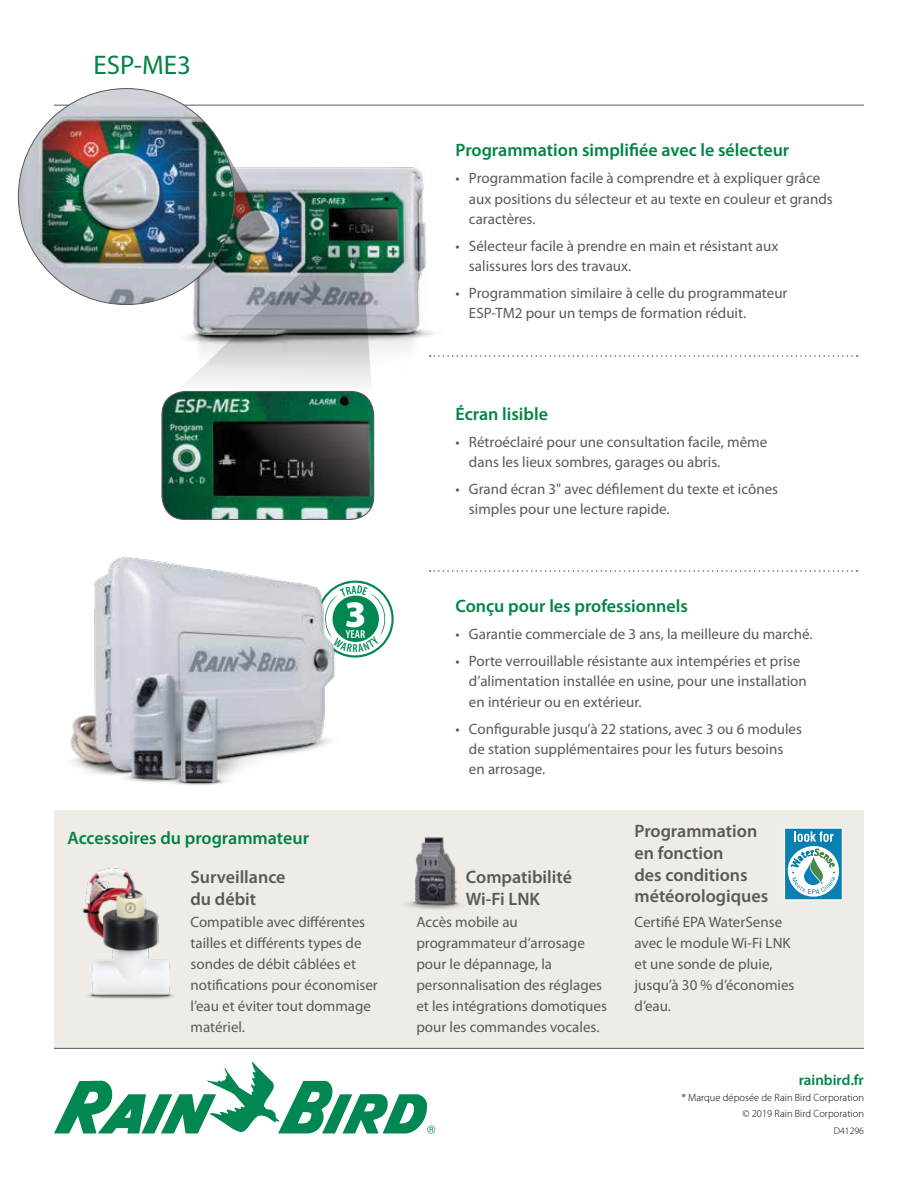
<style>
.page{position:relative;width:918px;height:1188px;background:#fff}
.page>*{position:absolute;margin:0;border:0;box-sizing:border-box;transform-origin:0 0}
.t1{font:900 37.65px "Myriad Pro";color:#fff}
.t2{font:27px "Myriad Pro";color:#008445}
.t3{font:600 18px "Myriad Pro";color:#008445}
.t4{font:600 18px/21.6px "Myriad Pro";color:#58595b}
.t5{font:15px/21px "Myriad Pro";color:#58595b}
.t6{font:600 15px "Myriad Pro";color:#008445}
.t7{font:600 condensed 11.55px "Myriad Pro";color:#fff}
.t8{font:300 10.5px/16.5px "Myriad Pro";color:#000;text-align:right}
.t9{font:300 9.75px "Myriad Pro";color:#000}
</style>
<div class="page">
<img style="left:168px;top:162px;width:265px;height:195px">
<div style="left:54px;top:810px;width:810px;height:239px;background:#efece7"></div>
<hr style="left:54px;top:105px;width:810px;height:1px;background:#58595b">
<hr style="left:54px;top:1048px;width:810px;height:1px;background:#58595b">
<svg style="left:54px;top:1062px;width:381px;height:72px"></svg>
<img style="left:70px;top:557px;width:291px;height:229px">
<img style="left:18px;top:89px;width:216px;height:216px;border-radius:108px">
<img style="left:170px;top:143px;width:204px;height:249px">
<img style="left:162px;top:392px;width:212px;height:127px">
<div style="left:161px;top:391px;width:213px;height:129px;border:1px solid #58595b;border-radius:23px"></div>
<img style="left:406px;top:837px;width:55px;height:73px">
<svg style="left:430px;top:355px;width:428px;height:2px"></svg>
<svg style="left:430px;top:570px;width:428px;height:2px"></svg>
<img style="left:82px;top:868px;width:92px;height:131px">
<div style="left:785px;top:828px;width:57px;height:72px;background:#0a80b2"></div>
<div style="left:784px;top:828px;width:59px;height:72px;border:1px solid #fff"></div>
<svg style="left:787px;top:831px;width:52px;height:66px"></svg>
<svg style="left:317px;top:581px;width:77px;height:77px"></svg>
<h2 class="t2" style="left:93px;top:50px;width:99px">ESP-ME3</h2>
<h1 class="t1" style="left:345px;top:593px;width:23px">3</h1>
<p class="t7" style="left:346px;top:628px;width:21px">YEAR</p>
<p class="t3" style="left:455px;top:140px;width:335px">Programmation simplifiée avec le sélecteur</p>
<p class="t5" style="left:469px;top:169px;width:365px;line-height:20.2px;text-indent:-14px">• Programmation facile à comprendre et à expliquer grâce aux positions du sélecteur et au texte en couleur et grands caractères.</p>
<p class="t5" style="left:469px;top:236px;width:311px;line-height:20.2px;text-indent:-14px">• Sélecteur facile à prendre en main et résistant aux salissures lors des travaux.</p>
<p class="t5" style="left:469px;top:283px;width:320px;line-height:20.2px;text-indent:-14px">• Programmation similaire à celle du programmateur<br>ESP-TM2 pour un temps de formation réduit.</p>
<p class="t3" style="left:455px;top:404px;width:94px">Écran lisible</p>
<p class="t5" style="left:469px;top:432px;width:300px;line-height:20.2px;text-indent:-14px">• Rétroéclairé pour une consultation facile, même dans les lieux sombres, garages ou abris.</p>
<p class="t5" style="left:469px;top:479px;width:311px;line-height:20.2px;text-indent:-14px">• Grand écran 3" avec défilement du texte et icônes simples pour une lecture rapide.</p>
<p class="t3" style="left:455px;top:596px;width:234px">Conçu pour les professionnels</p>
<p class="t5" style="left:455px;top:624px;width:359px">• Garantie commerciale de 3 ans, la meilleure du marché.</p>
<p class="t5" style="left:469px;top:651px;width:339px;line-height:20.2px;text-indent:-14px">• Porte verrouillable résistante aux intempéries et prise d’alimentation installée en usine, pour une installation en intérieur ou en extérieur.</p>
<p class="t5" style="left:469px;top:719px;width:335px;line-height:20.2px;text-indent:-14px">• Configurable jusqu’à 22 stations, avec 3 ou 6 modules de station supplémentaires pour les futurs besoins en arrosage.</p>
<p class="t3" style="left:68px;top:828px;width:243px">Accessoires du programmateur</p>
<p class="t4" style="left:191px;top:866px;width:97px">Surveillance du débit</p>
<p class="t4" style="left:466px;top:866px;width:108px">Compatibilité<br>Wi-Fi LNK</p>
<p class="t4" style="left:634px;top:821px;width:135px">Programmation en fonction<br>des conditions météorologiques</p>
<p class="t5" style="left:191px;top:911px;width:189px">Compatible avec différentes tailles et différents types de sondes de débit câblées et notifications pour économiser l’eau et éviter tout dommage matériel.</p>
<p class="t5" style="left:416px;top:911px;width:192px">Accès mobile au programmateur d’arrosage pour le dépannage, la personnalisation des réglages et les intégrations domotiques pour les commandes vocales.</p>
<p class="t5" style="left:634px;top:911px;width:162px">Certifié EPA WaterSense avec le module Wi-Fi LNK et une sonde de pluie, jusqu’à 30 % d’économies d’eau.</p>
<p class="t6" style="left:799px;top:1071px;width:67px">rainbird.fr</p>
<p class="t8" style="left:682px;top:1089px;width:184px">® Marque déposée de Rain Bird Corporation © 2019 Rain Bird Corporation</p>
<p class="t9" style="left:834px;top:1125px;width:32px">D41296</p>
</div>
